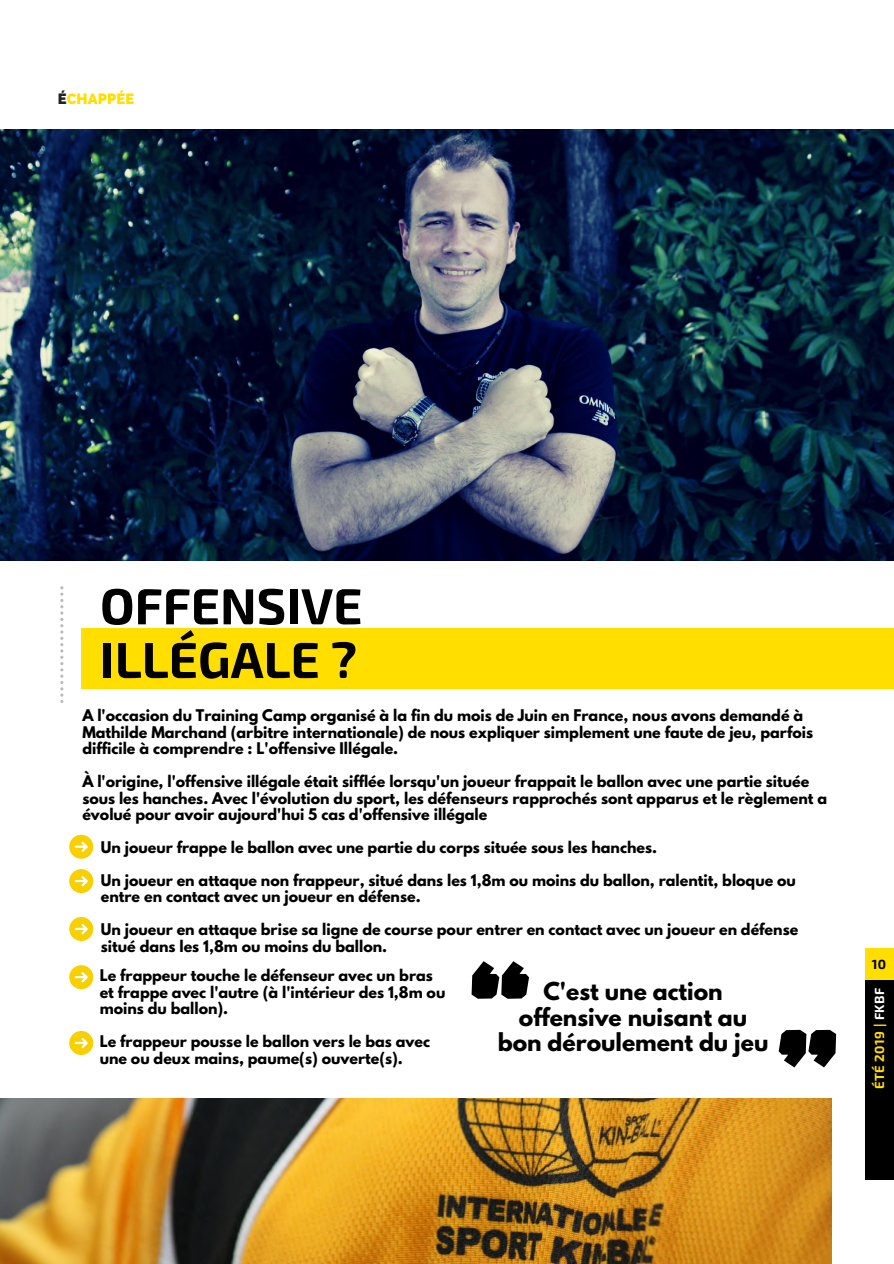
<style>
.page{position:relative;width:894px;height:1264px;background:#fff}
.page>*{position:absolute;margin:0;border:0;box-sizing:border-box;transform-origin:0 0}
.t1{font:126.45px "Adumu";color:#000}
.t2{font:700 50.7px/53.7px "Exo 2";color:#000}
.t3{font:700 21.9px/25.7px "League Spartan";color:#000;text-align:center}
.t4{font:800 14.85px "Raleway";letter-spacing:.005em;color:#ffde00}
.t5{font:700 14.25px/16.5px "League Spartan";color:#000}
.t6{font:700 13.2px "Exo 2";letter-spacing:.03em;color:#ffde00}
.t7{font:700 13.2px "Exo 2";color:#000}
.s1{color:#222}
.s2{color:#fff}
</style>
<div class="page">
<div style="left:81px;top:628px;width:812px;height:61px;background:#ffde00"></div>
<img style="left:0;top:129px;width:893px;height:431px">
<svg style="left:60px;top:586px;width:3px;height:117px"></svg>
<div style="left:864px;top:978px;width:29px;height:201px;background:#000"></div>
<div style="left:864px;top:947px;width:29px;height:32px;background:#ffde00"></div>
<img style="left:0;top:1098px;width:831px;height:165px">
<div style="left:69px;top:834px;width:24px;height:24px;background:#f8d000;border-radius:50%"></div>
<svg style="left:75px;top:841px;width:13px;height:11px"></svg>
<div style="left:69px;top:869px;width:24px;height:24px;background:#f8d000;border-radius:50%"></div>
<svg style="left:75px;top:876px;width:13px;height:10px"></svg>
<div style="left:69px;top:917px;width:24px;height:24px;background:#f8d000;border-radius:50%"></div>
<svg style="left:75px;top:924px;width:13px;height:10px"></svg>
<div style="left:69px;top:965px;width:24px;height:24px;background:#f8d000;border-radius:50%"></div>
<svg style="left:75px;top:972px;width:13px;height:10px"></svg>
<div style="left:69px;top:1030px;width:24px;height:24px;background:#f8d000;border-radius:50%"></div>
<svg style="left:75px;top:1038px;width:13px;height:10px"></svg>
<p class="t4" style="left:58px;top:90px;width:78px"><span class="s1">É</span>CHAPPÉE</p>
<h2 class="t2" style="left:100px;top:576px;width:264px">OFFENSIVE<br>ILLÉGALE ?</h2>
<p class="t5" style="left:82px;top:709px;width:732px">A l'occasion du Training Camp organisé à la fin du mois de Juin en France, nous avons demandé à<br>Mathilde Marchand (arbitre internationale) de nous expliquer simplement une faute de jeu, parfois difficile à comprendre : L'offensive Illégale.</p>
<p class="t5" style="left:82px;top:775px;width:746px">À l'origine, l'offensive illégale était sifflée lorsqu'un joueur frappait le ballon avec une partie située sous les hanches. Avec l'évolution du sport, les défenseurs rapprochés sont apparus et le règlement a évolué pour avoir aujourd'hui 5 cas d'offensive illégale</p>
<p class="t5" style="left:101px;top:840px;width:557px">Un joueur frappe le ballon avec une partie du corps située sous les hanches.</p>
<p class="t5" style="left:101px;top:873px;width:696px">Un joueur en attaque non frappeur, situé dans les 1,8m ou moins du ballon, ralentit, bloque ou entre en contact avec un joueur en défense.</p>
<p class="t5" style="left:101px;top:922px;width:698px">Un joueur en attaque brise sa ligne de course pour entrer en contact avec un joueur en défense situé dans les 1,8m ou moins du ballon.</p>
<p class="t5" style="left:100px;top:969px;width:347px">Le frappeur touche le défenseur avec un bras et frappe avec l'autre (à l'intérieur des 1,8m ou moins du ballon).</p>
<p class="t5" style="left:100px;top:1035px;width:332px">Le frappeur pousse le ballon vers le bas avec une ou deux mains, paume(s) ouverte(s).</p>
<h1 class="t1" style="left:531px;top:1054px;width:64px;rotate:-180deg">"</h1>
<h3 class="t3" style="left:497px;top:980px;width:272px">C'est une action offensive nuisant au bon déroulement du jeu</h3>
<h1 class="t1" style="left:776px;top:974px;width:64px">"</h1>
<p class="t7" style="left:871px;top:955px;width:16px">10</p>
<p class="t6" style="left:870px;top:1089px;width:103px;rotate:-90deg">ÉTÉ 2019 | <span class="s2">FKBF</span></p>
</div>
